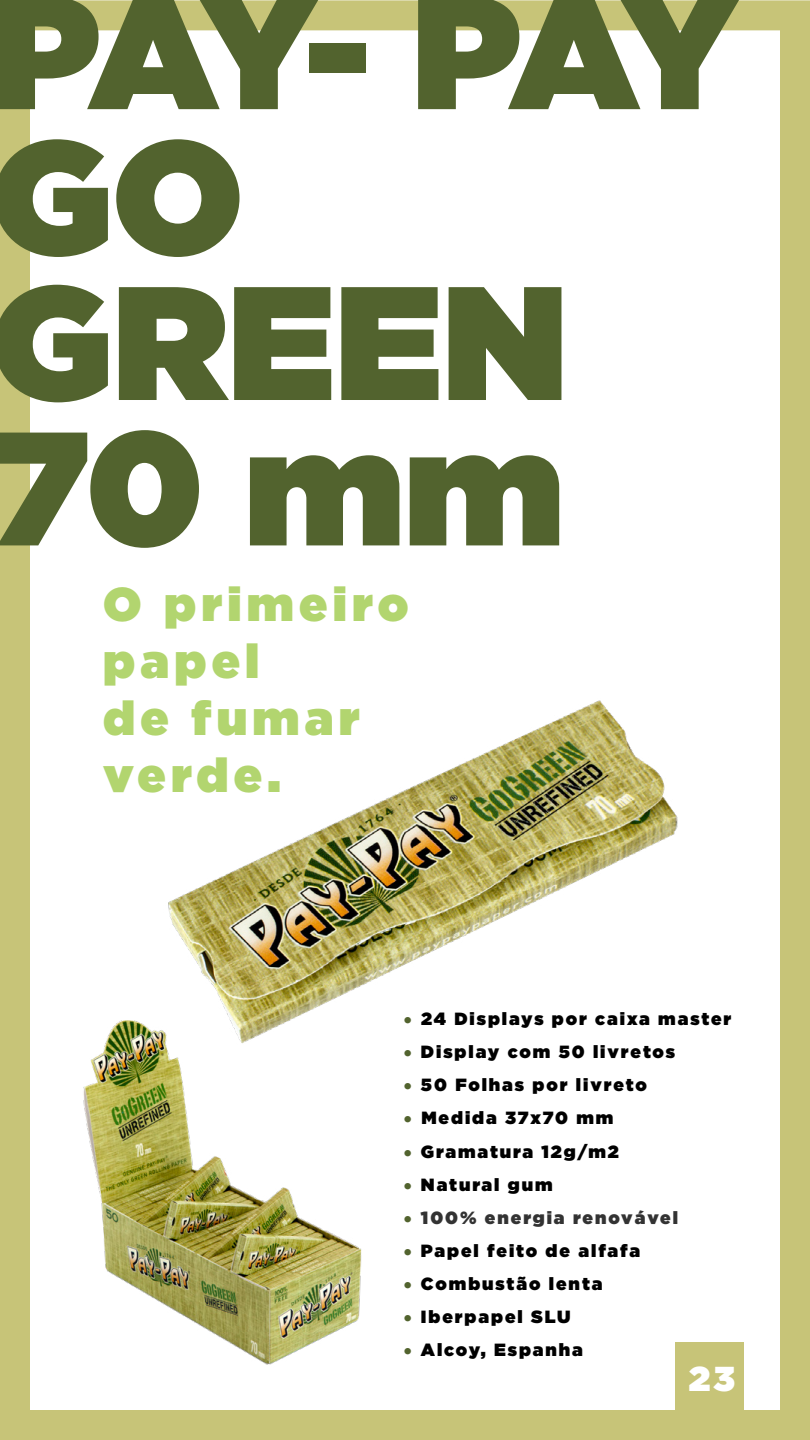
<style>
.page{position:relative;width:810px;height:1440px;background:#fff}
.page>*{position:absolute;margin:0;border:0;box-sizing:border-box;transform-origin:0 0}
.t1{font:900 161.25px/145.4px "Gotham HTF";color:#52632e}
.t2{font:900 47.47px/57px "Gotham HTF";letter-spacing:.11em;color:#b2d56f}
.t3{font:900 34.58px "Gotham HTF";color:#fff}
.t4{font:900 17.7px "Gotham HTF";letter-spacing:.11em;color:#000}
.t5{font:900 17.7px "Gotham HTF";letter-spacing:.11em;color:#333}
.s1{font-family:"Muli";font-weight:700;color:#52632e}
</style>
<div class="page">
<div style="left:0;top:0;width:810px;height:1440px;border:30px solid #c7c478"></div>
<div style="left:675px;top:1343px;width:68px;height:68px;background:#c7c478"></div>
<img style="left:168px;top:700px;width:510px;height:272px">
<img style="left:0;top:972px;width:505px;height:455px">
<h1 class="t1" style="left:-9px;top:-24px;width:749px">PAY- PAY<br>GO<br>GREEN<br>70 mm</h1>
<h2 class="t2" style="left:103px;top:575px;width:307px">O primeiro papel<br>de fumar verde.</h2>
<p class="t4" style="left:403px;top:1008px;width:329px"><span class="s1">•</span> 24 Displays por caixa master</p>
<p class="t4" style="left:403px;top:1042px;width:273px"><span class="s1">•</span> Display com 50 livretos</p>
<p class="t4" style="left:403px;top:1075px;width:245px"><span class="s1">•</span> 50 Folhas por livreto</p>
<p class="t4" style="left:403px;top:1108px;width:212px"><span class="s1">•</span> Medida 37x70 mm</p>
<p class="t4" style="left:403px;top:1141px;width:217px"><span class="s1">•</span> Gramatura 12g/m2</p>
<p class="t4" style="left:403px;top:1174px;width:151px"><span class="s1">•</span> Natural gum</p>
<p class="t5" style="left:403px;top:1207px;width:276px"><span class="s1">•</span> 100% energia renovável</p>
<p class="t4" style="left:403px;top:1240px;width:238px"><span class="s1">•</span> Papel feito de alfafa</p>
<p class="t4" style="left:403px;top:1274px;width:201px"><span class="s1">•</span> Combustão lenta</p>
<p class="t4" style="left:403px;top:1307px;width:169px"><span class="s1">•</span> Iberpapel SLU</p>
<p class="t4" style="left:403px;top:1340px;width:181px"><span class="s1">•</span> Alcoy, Espanha</p>
<h3 class="t3" style="left:689px;top:1358px;width:48px">23</h3>
</div>
